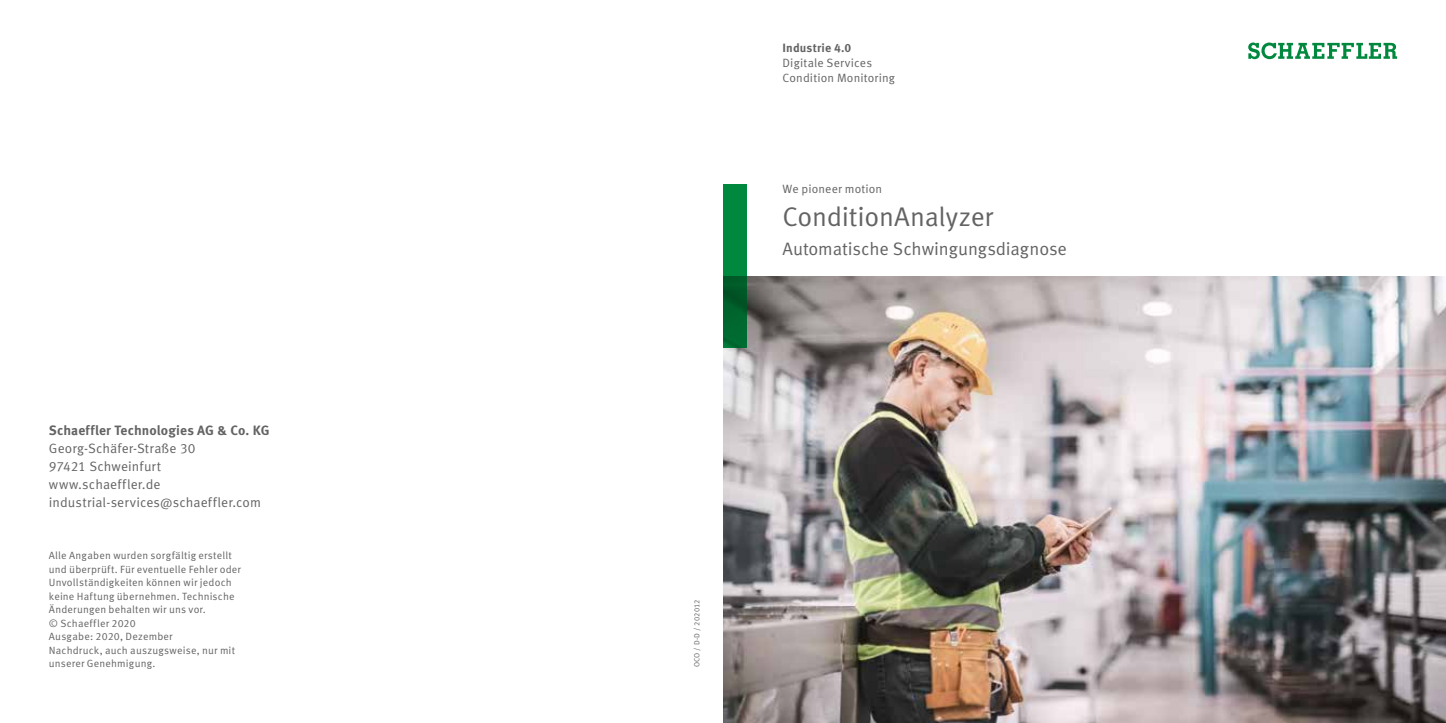
<style>
.page{position:relative;width:1446px;height:723px;background:#fff}
.page>*{position:absolute;margin:0;border:0;box-sizing:border-box;transform-origin:0 0}
.t1{font:27px "Schaeffler Meta";letter-spacing:-.01em;color:#646363}
.t2{font:18px "Schaeffler Meta";letter-spacing:-.01em;color:#646363}
.t3{font:13.5px/17.9px "Schaeffler Meta";letter-spacing:.01em;color:#646363}
.t4{font:700 13.5px "Schaeffler Meta";letter-spacing:.005em;color:#646363}
.t5{font:12px/15px "Schaeffler Meta";letter-spacing:.01em;color:#646363}
.t6{font:700 12px "Schaeffler Meta";letter-spacing:.015em;color:#646363}
.t7{font:10.5px/13.5px "Schaeffler Meta";letter-spacing:.015em;color:#646363}
.t8{font:7.5px "Schaeffler Meta";letter-spacing:.01em;color:#646363}
</style>
<div class="page">
<img style="left:723px;top:276px;width:723px;height:447px">
<svg style="left:1248px;top:43px;width:149px;height:16px"></svg>
<svg style="left:723px;top:184px;width:23px;height:163px;background:#007735"></svg>
<p class="t4" style="left:49px;top:422px;width:222px">Schaeffler Technologies AG &amp; Co. KG</p>
<p class="t3" style="left:49px;top:439px;width:214px">Georg-Schäfer-Straße 30<br>97421 Schweinfurt www.schaeffler.de industrial-services@schaeffler.com</p>
<p class="t7" style="left:49px;top:549px;width:194px">Alle Angaben wurden sorgfältig erstellt und überprüft. Für eventuelle Fehler oder Unvollständigkeiten können wir jedoch keine Haftung übernehmen. Technische Änderungen behalten wir uns vor.<br>© Schaeffler 2020<br>Ausgabe: 2020, Dezember<br>Nachdruck, auch auszugsweise, nur mit unserer Genehmigung.</p>
<p class="t6" style="left:782px;top:40px;width:70px">Industrie 4.0</p>
<p class="t5" style="left:782px;top:55px;width:114px">Digitale Services<br>Condition Monitoring</p>
<p class="t5" style="left:782px;top:181px;width:101px">We pioneer motion</p>
<h1 class="t1" style="left:782px;top:201px;width:212px">ConditionAnalyzer</h1>
<h2 class="t2" style="left:782px;top:238px;width:286px">Automatische Schwingungsdiagnose</h2>
<p class="t8" style="left:692px;top:667px;width:69px;rotate:-90deg">OCO / D-D / 202012</p>
</div>
